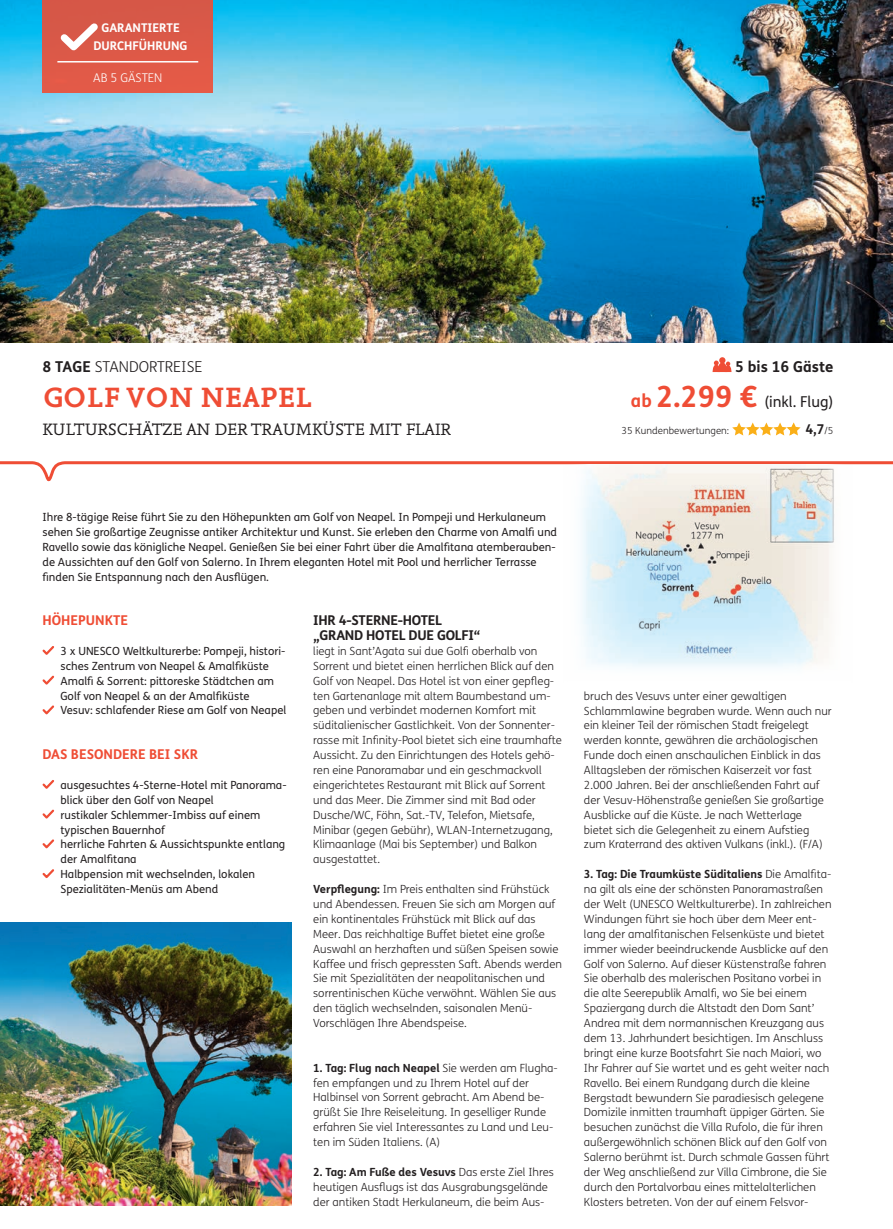
<style>
.page{position:relative;width:893px;height:1229px;background:#fff}
.page>*{position:absolute;margin:0;border:0;box-sizing:border-box;transform-origin:0 0}
.t1{font:700 29.25px "Nexus Mix Pro";letter-spacing:.01em;color:#ef4d35}
.t2{font:17.25px "Nexus Mix Pro";letter-spacing:.01em;color:#231f20}
.t3{font:15px "FS Me";color:#231f20}
.t4{font:300 15px "FS Me";color:#231f20}
.t5{font:700 15px "FS Me";color:#231f20}
.t6{font:700 13.5px/14.9px "FS Me";letter-spacing:-.02em;color:#231f20}
.t7{font:700 13.5px "FS Me";color:#ef4d35}
.t8{font:700 12px/18px "FS Me";color:#fff;text-align:center}
.t9{font:300 12px "FS Me";color:#fff}
.t10{font:300 11.25px/14.9px "FS Me";color:#231f20}
.t11{font:11.25px/14.9px "FS Me";color:#231f20}
.t12{font:300 9.75px "FS Me";color:#231f20}
.s1{font-weight:700}
.s2{font-weight:700;font-size:18px;color:#ef4d35}
.s3{font-weight:700;font-size:29.25px;color:#ef4d35}
.s4{font-weight:300;font-size:9.75px}
</style>
<div class="page">
<svg style="left:0;top:461px;width:893px;height:21px"></svg>
<img style="left:564px;top:464px;width:288px;height:203px">
<img style="left:0;top:0;width:893px;height:342px">
<div style="left:43px;top:0;width:170px;height:92px;background:#dc5948"></div>
<hr style="left:57px;top:61px;width:141px;height:2px;background:#fff">
<svg style="left:60px;top:23px;width:38px;height:28px"></svg>
<svg style="left:42px;top:646px;width:12px;height:9px"></svg>
<svg style="left:42px;top:675px;width:13px;height:10px"></svg>
<svg style="left:42px;top:705px;width:13px;height:10px"></svg>
<svg style="left:42px;top:780px;width:12px;height:9px"></svg>
<svg style="left:42px;top:809px;width:13px;height:10px"></svg>
<svg style="left:42px;top:839px;width:13px;height:10px"></svg>
<svg style="left:42px;top:869px;width:13px;height:10px"></svg>
<svg style="left:712px;top:357px;width:20px;height:15px"></svg>
<svg style="left:732px;top:422px;width:69px;height:13px"></svg>
<img style="left:0;top:923px;width:292px;height:282px">
<p class="t8" style="left:94px;top:19px;width:96px">GARANTIERTE<br>DURCHFÜHRUNG</p>
<p class="t9" style="left:93px;top:69px;width:71px">AB 5 GÄSTEN</p>
<h3 class="t4" style="left:43px;top:356px;width:161px"><span class="s1">8 TAGE</span> STANDORTREISE</h3>
<h1 class="t1" style="left:43px;top:375px;width:271px">GOLF VON NEAPEL</h1>
<h2 class="t2" style="left:43px;top:416px;width:410px">KULTURSCHÄTZE AN DER TRAUMKÜSTE MIT FLAIR</h2>
<h3 class="t5" style="left:735px;top:355px;width:100px">5 bis 16 Gäste</h3>
<h3 class="t3" style="left:631px;top:392px;width:204px"><span class="s2">ab</span> <span class="s3">2.299 €</span> (inkl. Flug)</h3>
<p class="t12" style="left:622px;top:424px;width:109px">35 Kundenbewertungen:</p>
<p class="t6" style="left:805px;top:421px;width:30px">4,7<span class="s4">/5</span></p>
<p class="t11" style="left:43px;top:509px;width:516px">Ihre 8-tägige Reise führt Sie zu den Höhepunkten am Golf von Neapel. In Pompeji und Herkulaneum sehen Sie großartige Zeugnisse antiker Architektur und Kunst. Sie erleben den Charme von Amalfi und Ravello sowie das königliche Neapel. Genießen Sie bei einer Fahrt über die Amalfitana atemberauben&shy;de Aussichten auf den Golf von Salerno. In Ihrem eleganten Hotel mit Pool und herrlicher Terrasse finden Sie Entspannung nach den Ausflügen.</p>
<p class="t7" style="left:43px;top:610px;width:87px">HÖHEPUNKTE</p>
<p class="t11" style="left:61px;top:643px;width:227px">3 x UNESCO Weltkulturerbe: Pompeji, histori&shy;sches Zentrum von Neapel &amp; Amalfiküste Amalfi &amp; Sorrent: pittoreske Städtchen am Golf von Neapel &amp; an der Amalfiküste<br>Vesuv: schlafender Riese am Golf von Neapel</p>
<p class="t7" style="left:43px;top:744px;width:157px">DAS BESONDERE BEI SKR</p>
<p class="t11" style="left:61px;top:777px;width:228px">ausgesuchtes 4-Sterne-Hotel mit Panorama&shy;blick über den Golf von Neapel<br>rustikaler Schlemmer-Imbiss auf einem typischen Bauernhof<br>herrliche Fahrten &amp; Aussichtspunkte entlang der Amalfitana<br>Halbpension mit wechselnden, lokalen Spezialitäten-Menüs am Abend</p>
<p class="t6" style="left:313px;top:612px;width:169px">IHR 4-STERNE-HOTEL „GRAND HOTEL DUE GOLFI“</p>
<p class="t10" style="left:313px;top:643px;width:250px">liegt in Sant’Agata sui due Golfi oberhalb von Sorrent und bietet einen herrlichen Blick auf den Golf von Neapel. Das Hotel ist von einer gepfleg&shy;ten Gartenanlage mit altem Baumbestand um&shy;geben und verbindet modernen Komfort mit süditalienischer Gastlichkeit. Von der Sonnenter&shy;rasse mit Infinity-Pool bietet sich eine traumhafte Aussicht. Zu den Einrichtungen des Hotels gehö&shy;ren eine Panoramabar und ein geschmackvoll eingerichtetes Restaurant mit Blick auf Sorrent und das Meer. Die Zimmer sind mit Bad oder Dusche/WC, Föhn, Sat.-TV, Telefon, Mietsafe, Minibar (gegen Gebühr), WLAN-Internetzugang, Klimaanlage (Mai bis September) und Balkon ausgestattet.</p>
<p class="t10" style="left:313px;top:881px;width:250px"><span class="s1">Verpflegung:</span> Im Preis enthalten sind Frühstück und Abendessen. Freuen Sie sich am Morgen auf ein kontinentales Frühstück mit Blick auf das Meer. Das reichhaltige Buffet bietet eine große Auswahl an herzhaften und süßen Speisen sowie Kaffee und frisch gepressten Saft. Abends werden Sie mit Spezialitäten der neapolitanischen und sorrentinischen Küche verwöhnt. Wählen Sie aus den täglich wechselnden, saisonalen Menü-Vorschlägen Ihre Abendspeise.</p>
<p class="t10" style="left:313px;top:1060px;width:246px"><span class="s1">1. Tag: Flug nach Neapel</span> Sie werden am Flugha&shy;fen empfangen und zu Ihrem Hotel auf der Halbinsel von Sorrent gebracht. Am Abend be&shy;grüßt Sie Ihre Reiseleitung. In geselliger Runde erfahren Sie viel Interessantes zu Land und Leu&shy;ten im Süden Italiens. (A)</p>
<p class="t10" style="left:313px;top:1164px;width:242px"><span class="s1">2. Tag: Am Fuße des Vesuvs</span> Das erste Ziel Ihres heutigen Ausflugs ist das Ausgrabungsgelände der antiken Stadt Herkulaneum, die beim Aus-</p>
<p class="t10" style="left:584px;top:688px;width:249px">bruch des Vesuvs unter einer gewaltigen Schlammlawine begraben wurde. Wenn auch nur ein kleiner Teil der römischen Stadt freigelegt werden konnte, gewähren die archäologischen Funde doch einen anschaulichen Einblick in das Alltagsleben der römischen Kaiserzeit vor fast 2.000 Jahren. Bei der anschließenden Fahrt auf der Vesuv-Höhenstraße genießen Sie großartige Ausblicke auf die Küste. Je nach Wetterlage bietet sich die Gelegenheit zu einem Aufstieg zum Kraterrand des aktiven Vulkans (inkl.). (F/A)</p>
<p class="t10" style="left:584px;top:866px;width:249px"><span class="s1">3. Tag: Die Traumküste Süditaliens</span> Die Amalfita&shy;na gilt als eine der schönsten Panoramastraßen der Welt (UNESCO Weltkulturerbe). In zahlreichen Windungen führt sie hoch über dem Meer ent&shy;lang der amalfitanischen Felsenküste und bietet immer wieder beeindruckende Ausblicke auf den Golf von Salerno. Auf dieser Küstenstraße fahren Sie oberhalb des malerischen Positano vorbei in die alte Seerepublik Amalfi, wo Sie bei einem Spaziergang durch die Altstadt den Dom Sant’ Andrea mit dem normannischen Kreuzgang aus dem 13. Jahrhundert besichtigen. Im Anschluss bringt eine kurze Bootsfahrt Sie nach Maiori, wo Ihr Fahrer auf Sie wartet und es geht weiter nach Ravello. Bei einem Rundgang durch die kleine Bergstadt bewundern Sie paradiesisch gelegene Domizile inmitten traumhaft üppiger Gärten. Sie besuchen zunächst die Villa Rufolo, die für ihren außergewöhnlich schönen Blick auf den Golf von Salerno berühmt ist. Durch schmale Gassen führt der Weg anschließend zur Villa Cimbrone, die Sie durch den Portalvorbau eines mittelalterlichen Klosters betreten. Von der auf einem Felsvor-</p>
</div>
